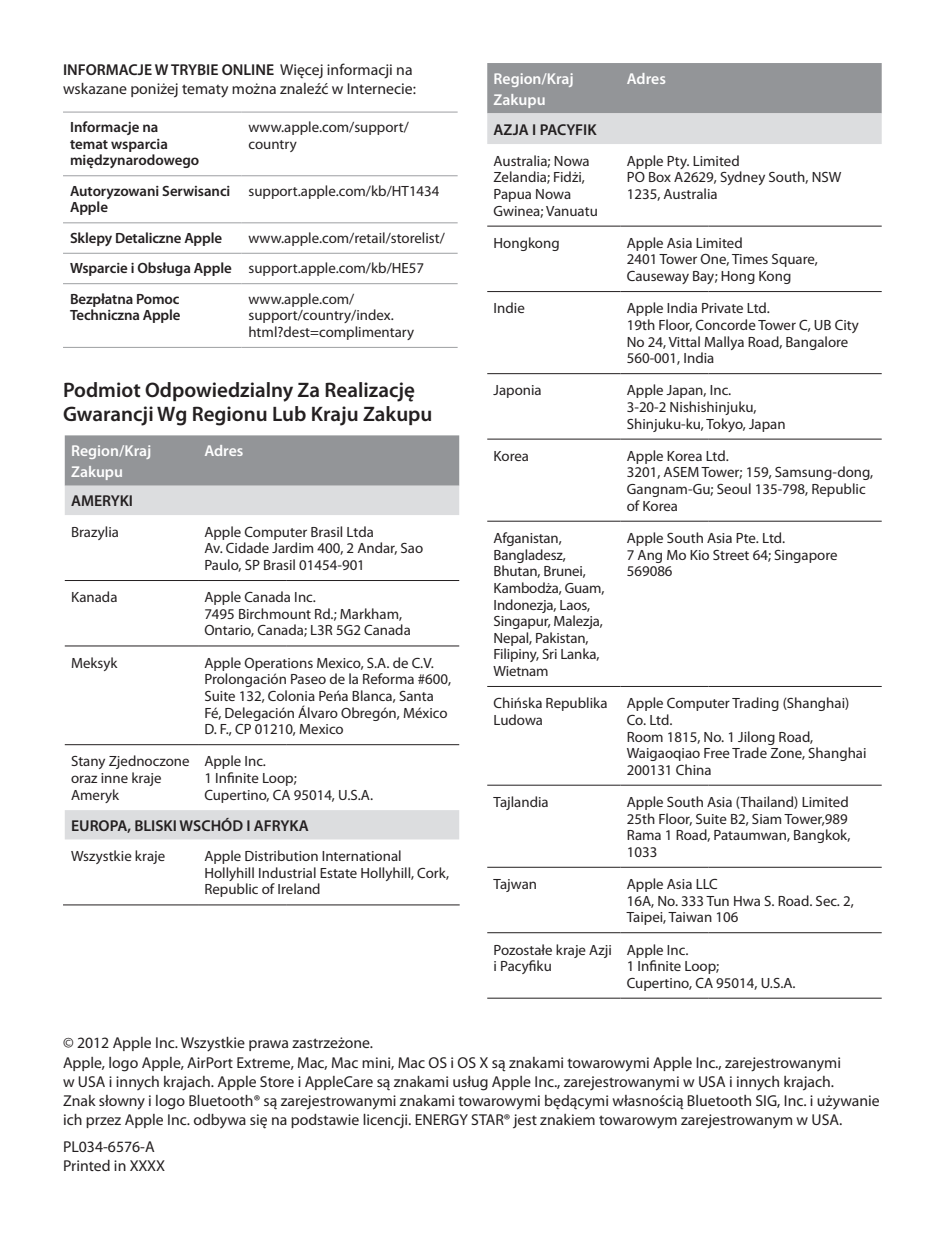
<style>
.page{position:relative;width:943px;height:1241px;background:#fff}
.page>*{position:absolute;margin:0;border:0;box-sizing:border-box;transform-origin:0 0}
.t1{font:600 21px/24.5px "Myriad Pro";color:#231f20}
.t2{font:15.75px/19.2px "Myriad Pro";color:#231f20}
.t3{font:600 15.75px "Myriad Pro";color:#231f20}
.t4{font:600 15.75px/21px "Myriad Pro";color:#fff}
.t5{font:14.7px/16.8px "Myriad Pro";color:#231f20}
.t6{font:600 14.7px/16.8px "Myriad Pro";letter-spacing:-.005em;color:#231f20}
.s1{font-weight:600}
</style>
<div class="page">
<svg style="left:487px;top:63px;width:394px;height:81px;background:#aeb0b3"></svg>
<hr style="left:487px;top:225px;width:133px;height:2px;background:#231f20">
<hr style="left:620px;top:225px;width:88px;height:2px;background:#231f20">
<hr style="left:708px;top:225px;width:173px;height:2px;background:#231f20">
<hr style="left:487px;top:291px;width:133px;height:1px;background:#231f20">
<hr style="left:620px;top:291px;width:88px;height:1px;background:#231f20">
<hr style="left:708px;top:291px;width:173px;height:1px;background:#231f20">
<hr style="left:487px;top:373px;width:133px;height:1px;background:#231f20">
<hr style="left:620px;top:373px;width:88px;height:1px;background:#231f20">
<hr style="left:708px;top:373px;width:173px;height:1px;background:#231f20">
<hr style="left:487px;top:932px;width:133px;height:1px;background:#231f20">
<hr style="left:620px;top:932px;width:88px;height:1px;background:#231f20">
<hr style="left:708px;top:932px;width:173px;height:1px;background:#231f20">
<hr style="left:487px;top:997px;width:133px;height:1px;background:#231f20">
<hr style="left:620px;top:997px;width:88px;height:1px;background:#231f20">
<hr style="left:708px;top:997px;width:173px;height:1px;background:#231f20">
<hr style="left:487px;top:438px;width:133px;height:1px;background:#231f20">
<hr style="left:620px;top:438px;width:88px;height:1px;background:#231f20">
<hr style="left:708px;top:438px;width:173px;height:1px;background:#231f20">
<hr style="left:487px;top:520px;width:133px;height:1px;background:#231f20">
<hr style="left:620px;top:520px;width:88px;height:1px;background:#231f20">
<hr style="left:708px;top:520px;width:173px;height:1px;background:#231f20">
<hr style="left:487px;top:685px;width:133px;height:2px;background:#231f20">
<hr style="left:620px;top:685px;width:88px;height:2px;background:#231f20">
<hr style="left:708px;top:685px;width:173px;height:2px;background:#231f20">
<hr style="left:487px;top:784px;width:133px;height:1px;background:#231f20">
<hr style="left:620px;top:784px;width:88px;height:1px;background:#231f20">
<hr style="left:708px;top:784px;width:173px;height:1px;background:#231f20">
<hr style="left:487px;top:866px;width:133px;height:1px;background:#231f20">
<hr style="left:620px;top:866px;width:88px;height:1px;background:#231f20">
<hr style="left:708px;top:866px;width:173px;height:1px;background:#231f20">
<hr style="left:63px;top:222px;width:178px;height:1px;background:#9d9fa2">
<hr style="left:241px;top:222px;width:216px;height:1px;background:#9d9fa2">
<hr style="left:63px;top:253px;width:178px;height:1px;background:#9d9fa2">
<hr style="left:241px;top:253px;width:216px;height:1px;background:#9d9fa2">
<hr style="left:63px;top:175px;width:178px;height:1px;background:#9d9fa2">
<hr style="left:241px;top:175px;width:216px;height:1px;background:#9d9fa2">
<hr style="left:63px;top:283px;width:178px;height:1px;background:#9d9fa2">
<hr style="left:241px;top:283px;width:216px;height:1px;background:#9d9fa2">
<hr style="left:63px;top:347px;width:178px;height:1px;background:#9d9fa2">
<hr style="left:241px;top:347px;width:216px;height:1px;background:#9d9fa2">
<hr style="left:63px;top:111px;width:178px;height:2px;background:#9d9fa2">
<hr style="left:241px;top:111px;width:216px;height:2px;background:#9d9fa2">
<div style="left:65px;top:435px;width:394px;height:50px;background:#939598"></div>
<svg style="left:65px;top:485px;width:394px;height:354px"></svg>
<hr style="left:63px;top:904px;width:135px;height:1px;background:#231f20">
<hr style="left:198px;top:904px;width:88px;height:1px;background:#231f20">
<hr style="left:286px;top:904px;width:173px;height:1px;background:#231f20">
<hr style="left:65px;top:744px;width:133px;height:1px;background:#231f20">
<hr style="left:198px;top:744px;width:88px;height:1px;background:#231f20">
<hr style="left:286px;top:744px;width:173px;height:1px;background:#231f20">
<hr style="left:65px;top:645px;width:133px;height:1px;background:#231f20">
<hr style="left:198px;top:645px;width:88px;height:1px;background:#231f20">
<hr style="left:286px;top:645px;width:173px;height:1px;background:#231f20">
<hr style="left:65px;top:580px;width:133px;height:1px;background:#231f20">
<hr style="left:198px;top:580px;width:88px;height:1px;background:#231f20">
<hr style="left:286px;top:580px;width:173px;height:1px;background:#231f20">
<p class="t2" style="left:63px;top:60px;width:354px"><span class="s1">INFORMACJE W TRYBIE ONLINE</span> Więcej informacji na wskazane poniżej tematy można znaleźć w Internecie:</p>
<p class="t6" style="left:70px;top:118px;width:131px">Informacje na temat wsparcia międzynarodowego</p>
<p class="t5" style="left:248px;top:118px;width:162px">www.apple.com/support/ country</p>
<p class="t6" style="left:70px;top:182px;width:162px">Autoryzowani Serwisanci<br>Apple</p>
<p class="t5" style="left:248px;top:182px;width:192px">support.apple.com/kb/HT1434</p>
<p class="t6" style="left:70px;top:229px;width:153px">Sklepy Detaliczne Apple</p>
<p class="t5" style="left:70px;top:222px;width:376px;line-height:30.4px;text-indent:178px">www.apple.com/retail/storelist/<br><span class="s1">Wsparcie i Obsługa Apple</span> support.apple.com/kb/HE57<br><span class="s1">Bezpłatna Pomoc</span></p>
<p class="t6" style="left:70px;top:306px;width:112px">Techniczna Apple</p>
<p class="t5" style="left:248px;top:290px;width:167px">www.apple.com/ support/country/index. html?dest=complimentary</p>
<h1 class="t1" style="left:63px;top:377px;width:371px">Podmiot Odpowiedzialny Za Realizację<br>Gwarancji Wg Regionu Lub Kraju Zakupu</h1>
<p class="t4" style="left:71px;top:439px;width:82px">Region/Kraj<br>Zakupu</p>
<p class="t4" style="left:204px;top:439px;width:41px">Adres</p>
<p class="t3" style="left:71px;top:491px;width:64px">AMERYKI</p>
<p class="t5" style="left:71px;top:523px;width:49px">Brazylia</p>
<p class="t5" style="left:204px;top:523px;width:220px">Apple Computer Brasil Ltda<br>Av. Cidade Jardim 400, 2 Andar, Sao<br>Paulo, SP Brasil 01454-901</p>
<p class="t5" style="left:71px;top:588px;width:48px">Kanada</p>
<p class="t5" style="left:204px;top:588px;width:208px">Apple Canada Inc.<br>7495 Birchmount Rd.; Markham,<br>Ontario, Canada; L3R 5G2 Canada</p>
<p class="t5" style="left:71px;top:654px;width:48px">Meksyk</p>
<p class="t5" style="left:204px;top:654px;width:248px">Apple Operations Mexico, S.A. de C.V.<br>Prolongación Paseo de la Reforma #600, Suite 132, Colonia Peńa Blanca, Santa Fé, Delegación Álvaro Obregón, México D. F., CP 01210, Mexico</p>
<p class="t5" style="left:71px;top:752px;width:120px">Stany Zjednoczone oraz inne kraje<br>Ameryk</p>
<p class="t5" style="left:204px;top:752px;width:170px">Apple Inc.<br>1 Infinite Loop;<br>Cupertino, CA 95014, U.S.A.</p>
<p class="t3" style="left:71px;top:815px;width:239px">EUROPA, BLISKI WSCHÓD I AFRYKA</p>
<p class="t5" style="left:71px;top:847px;width:96px">Wszystkie kraje</p>
<p class="t5" style="left:204px;top:847px;width:246px">Apple Distribution International<br>Hollyhill Industrial Estate Hollyhill, Cork,<br>Republic of Ireland</p>
<p class="t4" style="left:493px;top:67px;width:82px">Region/Kraj<br>Zakupu</p>
<p class="t4" style="left:627px;top:67px;width:41px">Adres</p>
<p class="t3" style="left:493px;top:120px;width:105px">AZJA I PACYFIK</p>
<p class="t5" style="left:493px;top:152px;width:106px">Australia; Nowa<br>Zelandia; Fidżi,<br>Papua Nowa<br>Gwinea; Vanuatu</p>
<p class="t5" style="left:627px;top:152px;width:216px">Apple Pty. Limited<br>PO Box A2629, Sydney South, NSW<br>1235, Australia</p>
<p class="t5" style="left:493px;top:234px;width:68px">Hongkong</p>
<p class="t5" style="left:627px;top:234px;width:192px">Apple Asia Limited<br>2401 Tower One, Times Square,<br>Causeway Bay; Hong Kong</p>
<p class="t5" style="left:493px;top:300px;width:33px">Indie</p>
<p class="t5" style="left:627px;top:300px;width:233px">Apple India Private Ltd.<br>19th Floor, Concorde Tower C, UB City<br>No 24, Vittal Mallya Road, Bangalore<br>560-001, India</p>
<p class="t5" style="left:493px;top:382px;width:50px">Japonia</p>
<p class="t5" style="left:627px;top:382px;width:160px">Apple Japan, Inc.<br>3-20-2 Nishishinjuku,<br>Shinjuku-ku, Tokyo, Japan</p>
<p class="t5" style="left:493px;top:447px;width:37px">Korea</p>
<p class="t5" style="left:627px;top:447px;width:248px">Apple Korea Ltd.<br>3201, ASEM Tower; 159, Samsung-dong,<br>Gangnam-Gu; Seoul 135-798, Republic of Korea</p>
<p class="t5" style="left:493px;top:529px;width:113px">Afganistan,<br>Bangladesz,<br>Bhutan, Brunei,<br>Kambodża, Guam,<br>Indonezja, Laos,<br>Singapur, Malezja,<br>Nepal, Pakistan,<br>Filipiny, Sri Lanka,<br>Wietnam</p>
<p class="t5" style="left:627px;top:529px;width:212px">Apple South Asia Pte. Ltd.<br>7 Ang Mo Kio Street 64; Singapore<br>569086</p>
<p class="t5" style="left:493px;top:694px;width:116px">Chińska Republika<br>Ludowa</p>
<p class="t5" style="left:627px;top:694px;width:241px">Apple Computer Trading (Shanghai)<br>Co. Ltd.<br>Room 1815, No. 1 Jilong Road,<br>Waigaoqiao Free Trade Zone, Shanghai<br>200131 China</p>
<p class="t5" style="left:493px;top:793px;width:57px">Tajlandia</p>
<p class="t5" style="left:627px;top:793px;width:225px">Apple South Asia (Thailand) Limited<br>25th Floor, Suite B2, Siam Tower,989<br>Rama 1 Road, Pataumwan, Bangkok,<br>1033</p>
<p class="t5" style="left:493px;top:875px;width:45px">Tajwan</p>
<p class="t5" style="left:627px;top:875px;width:229px">Apple Asia LLC<br>16A, No. 333 Tun Hwa S. Road. Sec. 2,<br>Taipei, Taiwan 106</p>
<p class="t5" style="left:493px;top:940px;width:120px">Pozostałe kraje Azji i Pacyfiku</p>
<p class="t5" style="left:627px;top:940px;width:170px">Apple Inc.<br>1 Infinite Loop;<br>Cupertino, CA 95014, U.S.A.</p>
<p class="t2" style="left:63px;top:1033px;width:818px">© 2012 Apple Inc. Wszystkie prawa zastrzeżone.<br>Apple, logo Apple, AirPort Extreme, Mac, Mac mini, Mac OS i OS X są znakami towarowymi Apple Inc., zarejestrowanymi<br>w USA i innych krajach. Apple Store i AppleCare są znakami usług Apple Inc., zarejestrowanymi w USA i innych krajach.<br>Znak słowny i logo Bluetooth® są zarejestrowanymi znakami towarowymi będącymi własnością Bluetooth SIG, Inc. i używanie ich przez Apple Inc. odbywa się na podstawie licencji. ENERGY STAR® jest znakiem towarowym zarejestrowanym w USA.</p>
<p class="t2" style="left:63px;top:1136px;width:103px">PL034-6576-A<br>Printed in XXXX</p>
</div>
